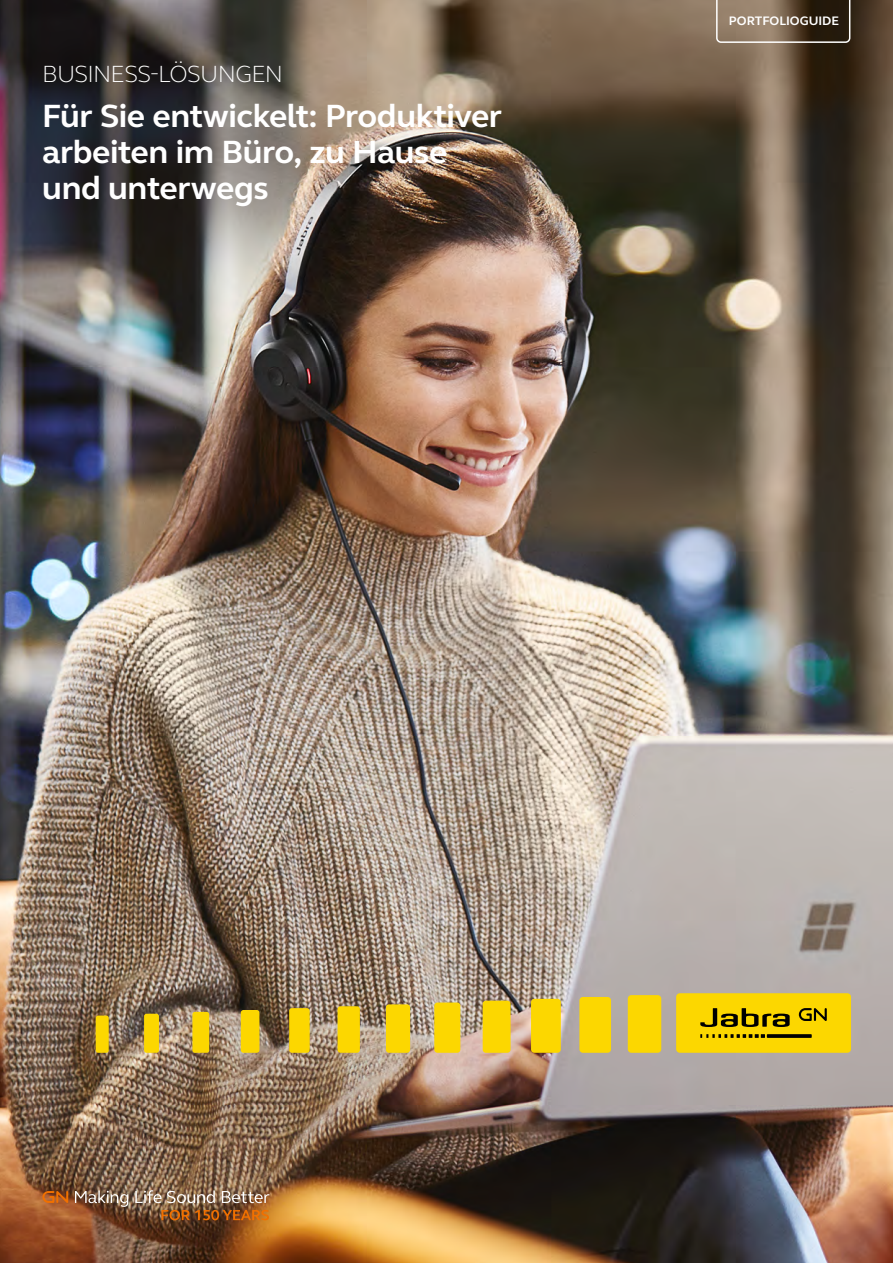
<style>
.page{position:relative;width:893px;height:1263px;background:#fff}
.page>*{position:absolute;margin:0;border:0;box-sizing:border-box;transform-origin:0 0}
.t1{font:700 33px/36px "GN Elliot";letter-spacing:-.015em;color:#fff}
.t2{font:300 24px "GN Elliot";letter-spacing:-.03em;color:#fff}
.t3{font:700 12.6px "GN Elliot";color:#fff}
</style>
<div class="page">
<img style="left:0;top:0;width:893px;height:1263px">
<div style="left:96px;top:1015px;width:13px;height:38px;background:#fcd700;border-radius:2px"></div>
<div style="left:144px;top:1014px;width:15px;height:39px;background:#fcd700;border-radius:2px"></div>
<div style="left:192px;top:1012px;width:17px;height:41px;background:#fcd700;border-radius:3px"></div>
<div style="left:241px;top:1010px;width:18px;height:43px;background:#fcd700;border-radius:3px"></div>
<div style="left:289px;top:1008px;width:21px;height:45px;background:#fcd700;border-radius:3px"></div>
<div style="left:338px;top:1006px;width:22px;height:47px;background:#fcd700;border-radius:3px"></div>
<div style="left:386px;top:1004px;width:24px;height:49px;background:#fcd700;border-radius:3px"></div>
<div style="left:434px;top:1002px;width:26px;height:51px;background:#fcd700;border-radius:3px"></div>
<div style="left:483px;top:1001px;width:28px;height:52px;background:#fcd700;border-radius:3px"></div>
<div style="left:531px;top:999px;width:30px;height:54px;background:#fcd700;border-radius:3px"></div>
<div style="left:579px;top:997px;width:32px;height:56px;background:#fcd700;border-radius:3px"></div>
<div style="left:628px;top:995px;width:33px;height:58px;background:#fcd700;border-radius:4px"></div>
<div style="left:676px;top:993px;width:175px;height:60px;background:#fcd700;border-radius:4px"></div>
<svg style="left:700px;top:1008px;width:90px;height:19px"></svg>
<svg style="left:700px;top:1034px;width:65px;height:4px"></svg>
<svg style="left:767px;top:1034px;width:45px;height:4px"></svg>
<svg style="left:799px;top:1008px;width:28px;height:13px"></svg>
<svg style="left:42px;top:1191px;width:26px;height:12px"></svg>
<svg style="left:75px;top:1190px;width:53px;height:17px"></svg>
<svg style="left:135px;top:1190px;width:80px;height:13px"></svg>
<svg style="left:222px;top:1191px;width:47px;height:12px"></svg>
<svg style="left:161px;top:1210px;width:108px;height:10px"></svg>
<svg style="left:716px;top:0;width:134px;height:43px;background:#6f5e4c"></svg>
<p class="t2" style="left:42px;top:58px;width:242px">BUSINESS-LÖSUNGEN</p>
<p class="t1" style="left:42px;top:97px;width:461px">Für Sie entwickelt: Produktiver arbeiten im Büro, zu Hause und unterwegs</p>
<p class="t3" style="left:729px;top:13px;width:112px">PORTFOLIOGUIDE</p>
</div>
